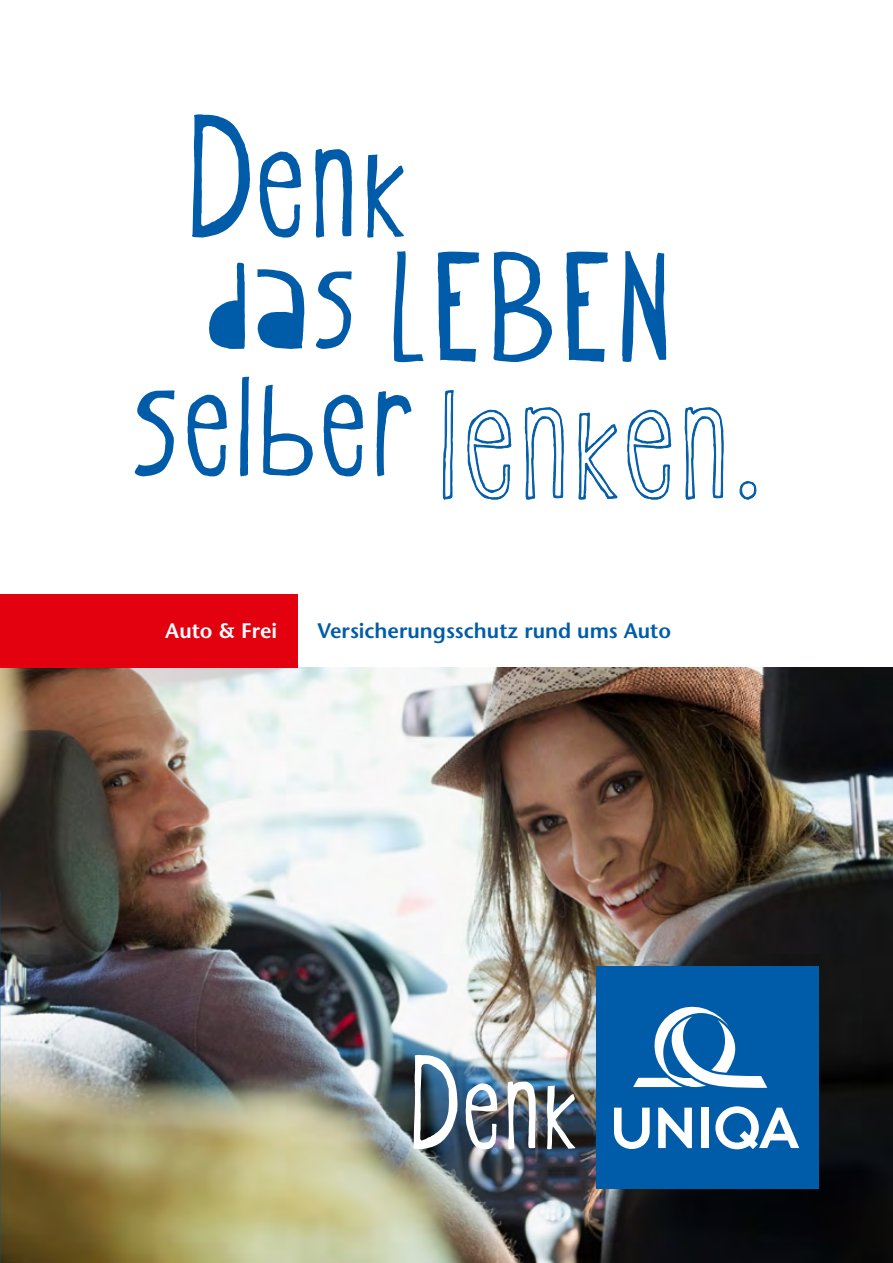
<style>
.page{position:relative;width:893px;height:1263px;background:#fff}
.page>*{position:absolute;margin:0;border:0;box-sizing:border-box;transform-origin:0 0}
.t1{font:200.85px "Oyster Outline CEE";letter-spacing:.03em;color:#005ca9}
.t2{font:194.1px "Oyster CEE";color:#005ca9}
.t3{font:171.3px "Oyster CEE";letter-spacing:.03em;color:#005ca9;scale:1.21 1}
.t4{font:600 21px "Stone Sans";color:#005ca9}
.t5{font:600 21px "Stone Sans";color:#fff}
.s1{font-family:"Oyster Stencil CEE";font-size:166.5px}
.s2{font-family:"Oyster CEE";font-size:184.5px}
</style>
<div class="page">
<img style="left:0;top:668px;width:893px;height:595px">
<div style="left:0;top:594px;width:298px;height:74px;background:#e3000f"></div>
<svg style="left:442px;top:390px;width:12px;height:110px"></svg>
<svg style="left:467px;top:409px;width:45px;height:91px"></svg>
<svg style="left:524px;top:407px;width:40px;height:93px"></svg>
<svg style="left:578px;top:412px;width:40px;height:88px"></svg>
<svg style="left:627px;top:409px;width:45px;height:91px"></svg>
<svg style="left:684px;top:407px;width:40px;height:93px"></svg>
<svg style="left:739px;top:481px;width:18px;height:19px"></svg>
<div style="left:596px;top:965px;width:223px;height:223px;background:#005ca9"></div>
<svg style="left:614px;top:1107px;width:36px;height:42px"></svg>
<svg style="left:658px;top:1107px;width:34px;height:41px"></svg>
<div style="left:701px;top:1107px;width:8px;height:41px;background:#fff"></div>
<svg style="left:715px;top:1106px;width:84px;height:43px"></svg>
<svg style="left:633px;top:1006px;width:134px;height:82px"></svg>
<svg style="left:413px;top:1055px;width:45px;height:94px"></svg>
<svg style="left:465px;top:1083px;width:32px;height:66px"></svg>
<svg style="left:508px;top:1081px;width:28px;height:68px"></svg>
<svg style="left:547px;top:1085px;width:28px;height:64px"></svg>
<h2 class="t2" style="left:188px;top:81px;width:221px">Denk</h2>
<h3 class="t3" style="left:206px;top:224px;width:385px"><span class="s1">das</span> LEBEN</h3>
<h1 class="t1" style="left:132px;top:337px;width:631px"><span class="s2">selber</span>lenken.</h1>
<p class="t5" style="left:165px;top:618px;width:113px">Auto &amp; Frei</p>
<p class="t4" style="left:317px;top:618px;width:355px">Versicherungsschutz rund ums Auto</p>
</div>
